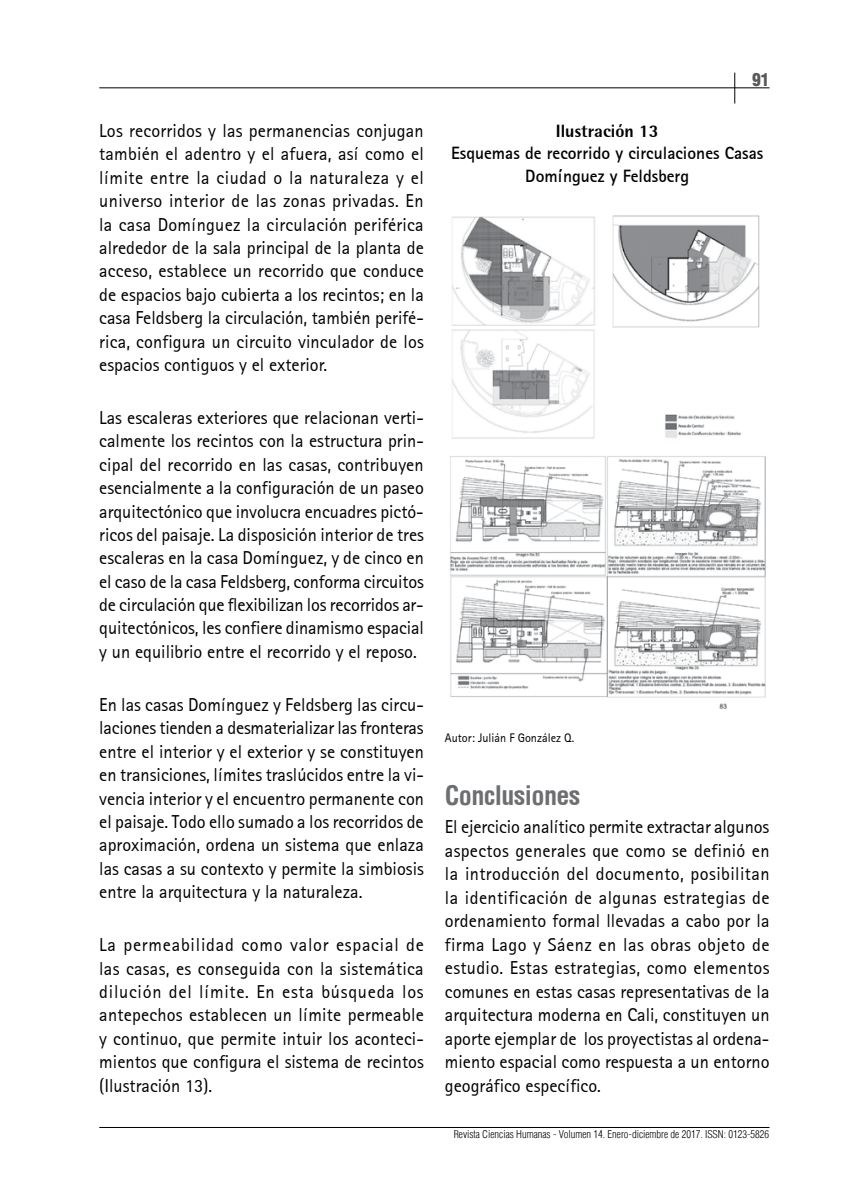
<style>
.page{position:relative;width:844px;height:1191px;background:#fff}
.page>*{position:absolute;margin:0;border:0;box-sizing:border-box;transform-origin:0 0}
.t1{font:700 condensed 26.25px "Switzerland";letter-spacing:-.025em;color:#6d6e71}
.t2{font:18.38px/23.4px "Libre Sans Serif S Si";color:#000;text-align:justify}
.t3{font:700 17.5px/22.6px "Libre Sans Serif S Si";color:#000;text-align:center}
.t4{font:800 17.5px "Libre Semi Sans Black S Si";color:#000}
.t5{font:17.5px "Switzerland Cond Black Plain";color:#58595b}
.t6{font:12.25px "Libre Sans Serif S Si";color:#000}
.t7{font:10.5px "Switzerland Cond Light";color:#000}
</style>
<div class="page">
<hr style="left:99px;top:88px;width:670px;height:1px;background:#000">
<hr style="left:734px;top:73px;width:1px;height:30px;background:#000">
<hr style="left:99px;top:1127px;width:670px;height:1px;background:#000">
<img style="left:450px;top:215px;width:316px;height:495px">
<p class="t2" style="left:99px;top:119px;width:326px">Los recorridos y las permanencias conjugan también el adentro y el afuera, así como el límite entre la ciudad o la naturaleza y el universo interior de las zonas privadas. En la casa Domínguez la circulación periférica alrededor de la sala principal de la planta de acceso, establece un recorrido que conduce de espacios bajo cubierta a los recintos; en la casa Feldsberg la circulación, también perifé&shy;rica, configura un circuito vinculador de los espacios contiguos y el exterior.</p>
<p class="t2" style="left:99px;top:406px;width:326px">Las escaleras exteriores que relacionan verti&shy;calmente los recintos con la estructura prin&shy;cipal del recorrido en las casas, contribuyen esencialmente a la configuración de un paseo arquitectónico que involucra encuadres pictó&shy;ricos del paisaje. La disposición interior de tres escaleras en la casa Domínguez, y de cinco en el caso de la casa Feldsberg, conforma circuitos de circulación que flexibilizan los recorridos ar&shy;quitectónicos, les confiere dinamismo espacial y un equilibrio entre el recorrido y el reposo.</p>
<p class="t2" style="left:99px;top:693px;width:326px">En las casas Domínguez y Feldsberg las circu&shy;laciones tienden a desmaterializar las fronteras entre el interior y el exterior y se constituyen en transiciones, límites traslúcidos entre la vi&shy;vencia interior y el encuentro permanente con el paisaje. Todo ello sumado a los recorridos de aproximación, ordena un sistema que enlaza las casas a su contexto y permite la simbiosis entre la arquitectura y la naturaleza.</p>
<p class="t2" style="left:99px;top:933px;width:326px">La permeabilidad como valor espacial de las casas, es conseguida con la sistemática dilución del límite. En esta búsqueda los antepechos establecen un límite permeable y continuo, que permite intuir los aconteci&shy;mientos que configura el sistema de recintos (Ilustración 13).</p>
<p class="t5" style="left:751px;top:69px;width:19px">91</p>
<p class="t4" style="left:555px;top:119px;width:104px">Ilustración 13</p>
<p class="t3" style="left:451px;top:142px;width:313px">Esquemas de recorrido y circulaciones Casas<br>Domínguez y Feldsberg</p>
<p class="t6" style="left:445px;top:730px;width:131px">Autor: Julián F González Q.</p>
<h1 class="t1" style="left:445px;top:779px;width:137px">Conclusiones</h1>
<p class="t2" style="left:445px;top:815px;width:326px">El ejercicio analítico permite extractar algunos aspectos generales que como se definió en la introducción del documento, posibilitan la identificación de algunas estrategias de ordenamiento formal llevadas a cabo por la firma Lago y Sáenz en las obras objeto de estudio. Estas estrategias, como elementos comunes en estas casas representativas de la arquitectura moderna en Cali, constituyen un aporte ejemplar de los proyectistas al ordena&shy;miento espacial como respuesta a un entorno geográfico específico.</p>
<p class="t7" style="left:453px;top:1127px;width:317px">Revista Ciencias Humanas - Volumen 14. Enero-diciembre de 2017. ISSN: 0123-5826</p>
</div>
